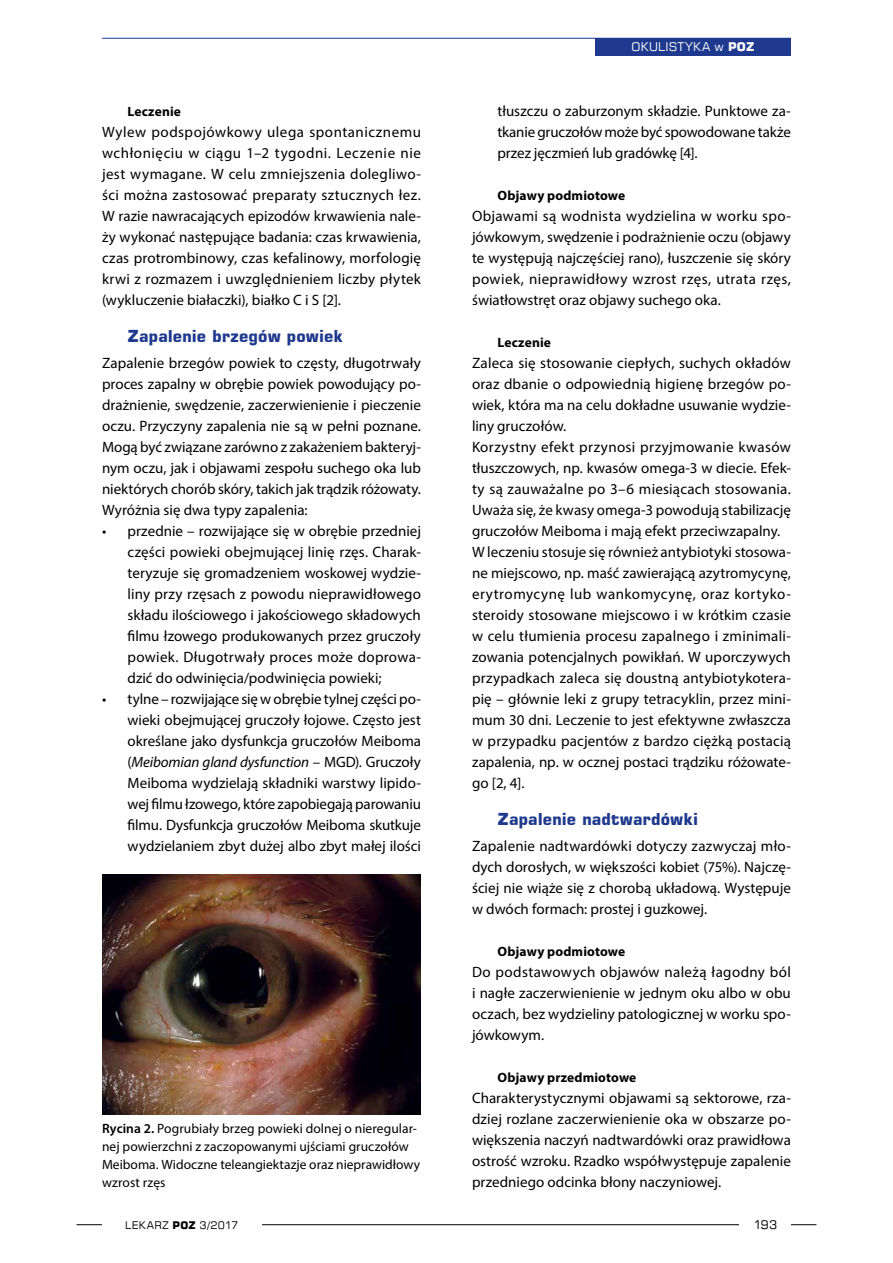
<style>
.page{position:relative;width:893px;height:1263px;background:#fff}
.page>*{position:absolute;margin:0;border:0;box-sizing:border-box;transform-origin:0 0}
.t1{font:700 16.5px "Square 721 EU";color:#1e398d}
.t2{font:15px/21px "Myriad Pro";letter-spacing:.005em;color:#000;text-align:justify}
.t3{font:13.5px/18px "Myriad Pro";color:#000}
.t4{font:700 13.5px "Myriad Pro";letter-spacing:.01em;color:#000}
.t5{font:12px "Square 721 EU";letter-spacing:.035em;color:#fff}
.t6{font:12px "Square 721 EU";color:#000}
.t7{font:10.5px "Square 721 EU";letter-spacing:.03em;color:#000}
.s1{font-style:italic}
.s2{font-weight:600}
.s3{font-weight:700}
</style>
<div class="page">
<hr style="left:102px;top:38px;width:689px;height:1px;background:#1e398d">
<hr style="left:77px;top:1224px;width:739px;height:1px;background:#000">
<div style="left:740px;top:1216px;width:51px;height:17px;background:#fff"></div>
<div style="left:102px;top:1216px;width:159px;height:17px;background:#fff"></div>
<div style="left:595px;top:38px;width:196px;height:17px;background:#1e398d"></div>
<img style="left:102px;top:875px;width:319px;height:239px">
<p class="t4" style="left:128px;top:102px;width:55px">Leczenie</p>
<p class="t2" style="left:102px;top:121px;width:320px">Wylew podspojówkowy ulega spontanicznemu wchłonięciu w ciągu 1–2 tygodni. Leczenie nie jest wymagane. W celu zmniejszenia dolegliwo&shy;ści można zastosować preparaty sztucznych łez.<br>W razie nawracających epizodów krwawienia nale&shy;ży wykonać następujące badania: czas krwawienia, czas protrombinowy, czas kefalinowy, morfologię krwi z rozmazem i uwzględnieniem liczby płytek (wykluczenie białaczki), białko C i S [2].</p>
<p class="t1" style="left:128px;top:326px;width:217px">Zapalenie brzegów powiek</p>
<p class="t2" style="left:102px;top:352px;width:320px">Zapalenie brzegów powiek to częsty, długotrwały proces zapalny w obrębie powiek powodujący po&shy;drażnienie, swędzenie, zaczerwienienie i pieczenie oczu. Przyczyny zapalenia nie są w pełni poznane.<br>Mogą być związane zarówno z zakażeniem bakteryj&shy;nym oczu, jak i objawami zespołu suchego oka lub niektórych chorób skóry, takich jak trądzik różowaty.<br>Wyróżnia się dwa typy zapalenia:</p>
<p class="t2" style="left:128px;top:520px;width:295px;text-indent:-26px">• przednie – rozwijające się w obrębie przedniej części powieki obejmującej linię rzęs. Charak&shy;teryzuje się gromadzeniem woskowej wydzie&shy;liny przy rzęsach z powodu nieprawidłowego składu ilościowego i jakościowego składowych filmu łzowego produkowanych przez gruczoły powiek. Długotrwały proces może doprowa&shy;dzić do odwinięcia/podwinięcia powieki;</p>
<p class="t2" style="left:128px;top:688px;width:295px;text-indent:-26px">• tylne – rozwijające się w obrębie tylnej części po&shy;wieki obejmującej gruczoły łojowe. Często jest określane jako dysfunkcja gruczołów Meiboma (<span class="s1">Meibomian gland dysfunction</span> – MGD). Gruczoły Meiboma wydzielają składniki warstwy lipido&shy;wej filmu łzowego, które zapobiegają parowaniu filmu. Dysfunkcja gruczołów Meiboma skutkuje wydzielaniem zbyt dużej albo zbyt małej ilości</p>
<p class="t3" style="left:102px;top:1119px;width:320px"><span class="s2">Rycina 2.</span> Pogrubiały brzeg powieki dolnej o nieregular&shy;nej powierzchni z zaczopowanymi ujściami gruczołów Meiboma. Widoczne teleangiektazje oraz nieprawidłowy wzrost rzęs</p>
<p class="t5" style="left:632px;top:39px;width:124px">OKULISTYKA W <span class="s3">POZ</span></p>
<p class="t2" style="left:497px;top:100px;width:295px">tłuszczu o zaburzonym składzie. Punktowe za&shy;tkanie gruczołów może być spowodowane także przez jęczmień lub gradówkę [4].</p>
<p class="t4" style="left:497px;top:186px;width:129px">Objawy podmiotowe</p>
<p class="t2" style="left:472px;top:205px;width:320px">Objawami są wodnista wydzielina w worku spo&shy;jówkowym, swędzenie i podrażnienie oczu (objawy te występują najczęściej rano), łuszczenie się skóry powiek, nieprawidłowy wzrost rzęs, utrata rzęs, światłowstręt oraz objawy suchego oka.</p>
<p class="t4" style="left:497px;top:333px;width:55px">Leczenie</p>
<p class="t2" style="left:472px;top:352px;width:320px;text-align:left">Zaleca się stosowanie ciepłych, suchych okładów oraz dbanie o odpowiednią higienę brzegów po&shy;wiek, która ma na celu dokładne usuwanie wydzie&shy;liny gruczołów.<br>Korzystny efekt przynosi przyjmowanie kwasów tłuszczowych, np. kwasów omega-3 w diecie. Efek&shy;ty są zauważalne po 3–6 miesiącach stosowania.<br>Uważa się, że kwasy omega-3 powodują stabilizację gruczołów Meiboma i mają efekt przeciwzapalny.<br>W leczeniu stosuje się również antybiotyki stosowa&shy;ne miejscowo, np. maść zawierającą azytromycynę, erytromycynę lub wankomycynę, oraz kortyko&shy;steroidy stosowane miejscowo i w krótkim czasie w celu tłumienia procesu zapalnego i zminimali&shy;zowania potencjalnych powikłań. W uporczywych przypadkach zaleca się doustną antybiotykotera&shy;pię – głównie leki z grupy tetracyklin, przez mini&shy;mum 30 dni. Leczenie to jest efektywne zwłaszcza w przypadku pacjentów z bardzo ciężką postacią zapalenia, np. w ocznej postaci trądziku różowate&shy;go [2, 4].</p>
<p class="t1" style="left:497px;top:809px;width:202px">Zapalenie nadtwardówki</p>
<p class="t2" style="left:472px;top:835px;width:320px">Zapalenie nadtwardówki dotyczy zazwyczaj mło&shy;dych dorosłych, w większości kobiet (75%). Najczę&shy;ściej nie wiąże się z chorobą układową. Występuje w dwóch formach: prostej i guzkowej.</p>
<p class="t4" style="left:497px;top:942px;width:129px">Objawy podmiotowe</p>
<p class="t2" style="left:472px;top:961px;width:320px">Do podstawowych objawów należą łagodny ból i nagłe zaczerwienienie w jednym oku albo w obu oczach, bez wydzieliny patologicznej w worku spo&shy;jówkowym.</p>
<p class="t4" style="left:497px;top:1068px;width:140px">Objawy przedmiotowe</p>
<p class="t2" style="left:472px;top:1087px;width:320px">Charakterystycznymi objawami są sektorowe, rza&shy;dziej rozlane zaczerwienienie oka w obszarze po&shy;większenia naczyń nadtwardówki oraz prawidłowa ostrość wzroku. Rzadko współwystępuje zapalenie przedniego odcinka błony naczyniowej.</p>
<p class="t7" style="left:125px;top:1218px;width:115px">LEKARZ <span class="s3">POZ</span> 3/2017</p>
<p class="t6" style="left:753px;top:1217px;width:25px">193</p>
</div>
